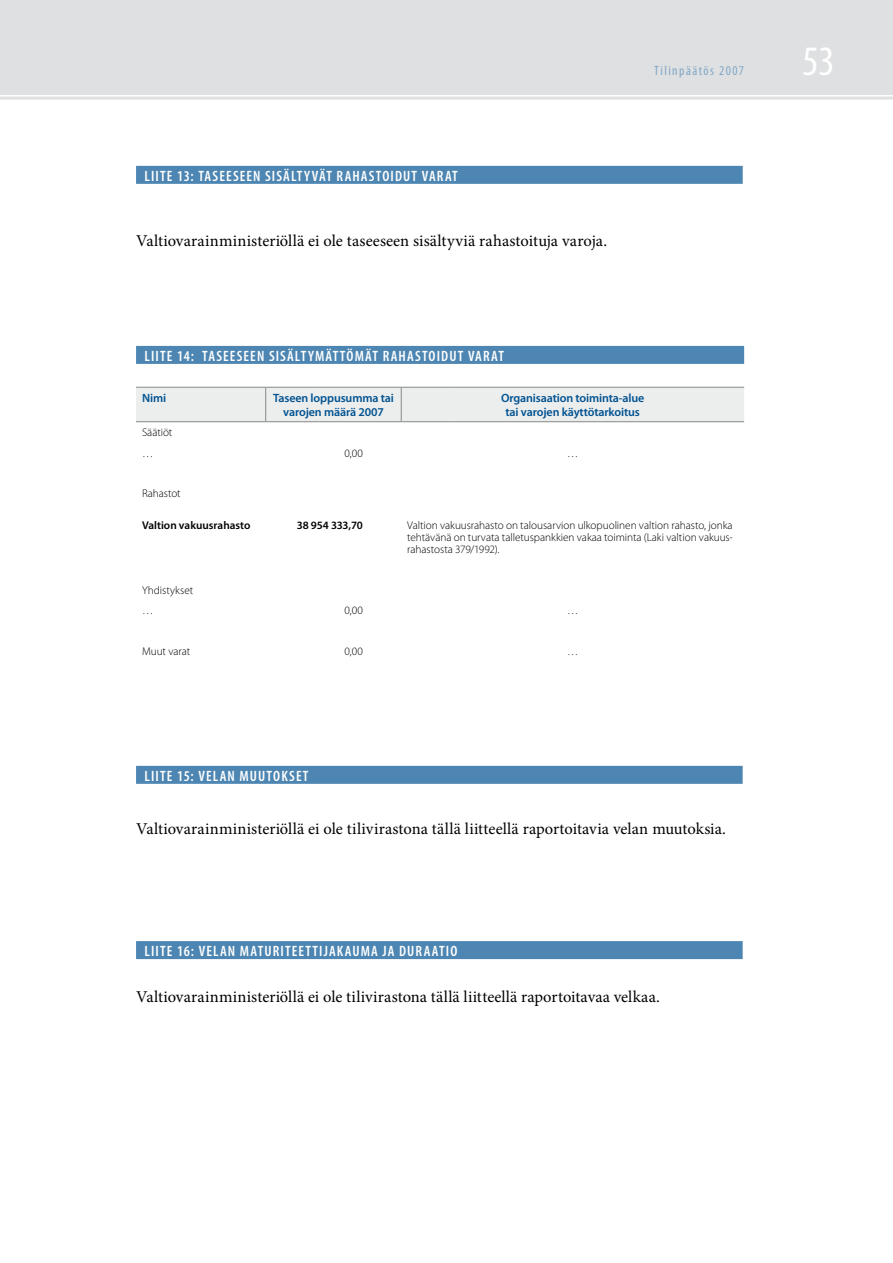
<style>
.page{position:relative;width:893px;height:1263px;background:#fff}
.page>*{position:absolute;margin:0;border:0;box-sizing:border-box;transform-origin:0 0}
.t1{font:condensed 42px "Myriad Pro";color:#fff}
.t2{font:16.5px "Minion Pro";letter-spacing:.005em;color:#000}
.t3{font:600 condensed 15px "Myriad Pro";letter-spacing:.075em;color:#fff}
.t4{font:condensed 13.5px "Myriad Pro";letter-spacing:.105em;color:#80a8c8}
.t5{font:600 12px/13.5px "Myriad Pro";letter-spacing:-.01em;color:#005291;text-align:center}
.t6{font:300 11.25px/20.4px "Myriad Pro";letter-spacing:-.005em;color:#000}
.t7{font:600 11.25px "Myriad Pro";color:#000}
</style>
<div class="page">
<svg style="left:0;top:97px;width:893px;height:3px;background:#e3e4e5"></svg>
<div style="left:0;top:0;width:893px;height:97px;background:#dfe0e1"></div>
<div style="left:136px;top:166px;width:607px;height:18px;background:#4d86b2"></div>
<div style="left:136px;top:388px;width:608px;height:33px;background:#eceded"></div>
<hr style="left:136px;top:387px;width:130px;height:1px;background:#87888a">
<hr style="left:266px;top:387px;width:53px;height:1px;background:#87888a">
<hr style="left:265px;top:388px;width:1px;height:33px;background:#87888a">
<hr style="left:319px;top:387px;width:82px;height:1px;background:#87888a">
<hr style="left:401px;top:387px;width:54px;height:1px;background:#87888a">
<hr style="left:401px;top:388px;width:1px;height:33px;background:#87888a">
<hr style="left:455px;top:387px;width:289px;height:1px;background:#87888a">
<hr style="left:136px;top:421px;width:130px;height:1px;background:#87888a">
<hr style="left:266px;top:421px;width:53px;height:1px;background:#87888a">
<hr style="left:319px;top:421px;width:82px;height:1px;background:#87888a">
<hr style="left:401px;top:421px;width:54px;height:1px;background:#87888a">
<hr style="left:455px;top:421px;width:289px;height:1px;background:#87888a">
<div style="left:136px;top:346px;width:608px;height:18px;background:#4d86b2"></div>
<div style="left:136px;top:766px;width:607px;height:18px;background:#4d86b2"></div>
<div style="left:136px;top:941px;width:607px;height:18px;background:#4d86b2"></div>
<p class="t3" style="left:145px;top:166px;width:313px">LIITE 13: TASEESEEN SISÄLTYVÄT RAHASTOIDUT VARAT</p>
<p class="t2" style="left:136px;top:229px;width:472px">Valtiovarainministeriöllä ei ole taseeseen sisältyviä rahastoituja varoja.</p>
<p class="t4" style="left:654px;top:62px;width:91px">Tilinpäätös 2007</p>
<p class="t3" style="left:145px;top:347px;width:360px">LIITE 14: TASEESEEN SISÄLTYMÄTTÖMÄT RAHASTOIDUT VARAT</p>
<p class="t5" style="left:142px;top:391px;width:26px">Nimi</p>
<p class="t5" style="left:273px;top:391px;width:122px">Taseen loppusumma tai varojen määrä 2007</p>
<p class="t5" style="left:501px;top:391px;width:145px">Organisaation toiminta-alue tai varojen käyttötarkoitus</p>
<p class="t6" style="left:142px;top:422px;width:32px">Säätiöt …</p>
<p class="t6" style="left:344px;top:443px;width:20px">0,00</p>
<p class="t6" style="left:567px;top:443px;width:13px">…</p>
<p class="t6" style="left:142px;top:483px;width:40px">Rahastot</p>
<p class="t7" style="left:142px;top:518px;width:110px">Valtion vakuusrahasto</p>
<p class="t7" style="left:297px;top:518px;width:68px">38 954 333,70</p>
<p class="t6" style="left:407px;top:519px;width:327px;line-height:12px;text-align:justify">Valtion vakuusrahasto on talousarvion ulkopuolinen valtion rahasto, jonka tehtävänä on turvata talletuspankkien vakaa toiminta (Laki valtion vakuus&shy;rahastosta 379/1992).</p>
<p class="t6" style="left:142px;top:580px;width:53px">Yhdistykset …</p>
<p class="t6" style="left:344px;top:600px;width:20px">0,00</p>
<p class="t6" style="left:567px;top:600px;width:13px">…</p>
<p class="t6" style="left:142px;top:641px;width:50px">Muut varat</p>
<p class="t6" style="left:344px;top:641px;width:20px">0,00</p>
<p class="t6" style="left:567px;top:641px;width:13px">…</p>
<p class="t3" style="left:145px;top:766px;width:164px">LIITE 15: VELAN MUUTOKSET</p>
<p class="t2" style="left:136px;top:817px;width:591px">Valtiovarainministeriöllä ei ole tilivirastona tällä liitteellä raportoitavia velan muutoksia.</p>
<p class="t3" style="left:145px;top:942px;width:314px">LIITE 16: VELAN MATURITEETTIJAKAUMA JA DURAATIO</p>
<p class="t2" style="left:136px;top:985px;width:525px">Valtiovarainministeriöllä ei ole tilivirastona tällä liitteellä raportoitavaa velkaa.</p>
<h1 class="t1" style="left:802px;top:36px;width:34px">53</h1>
</div>
